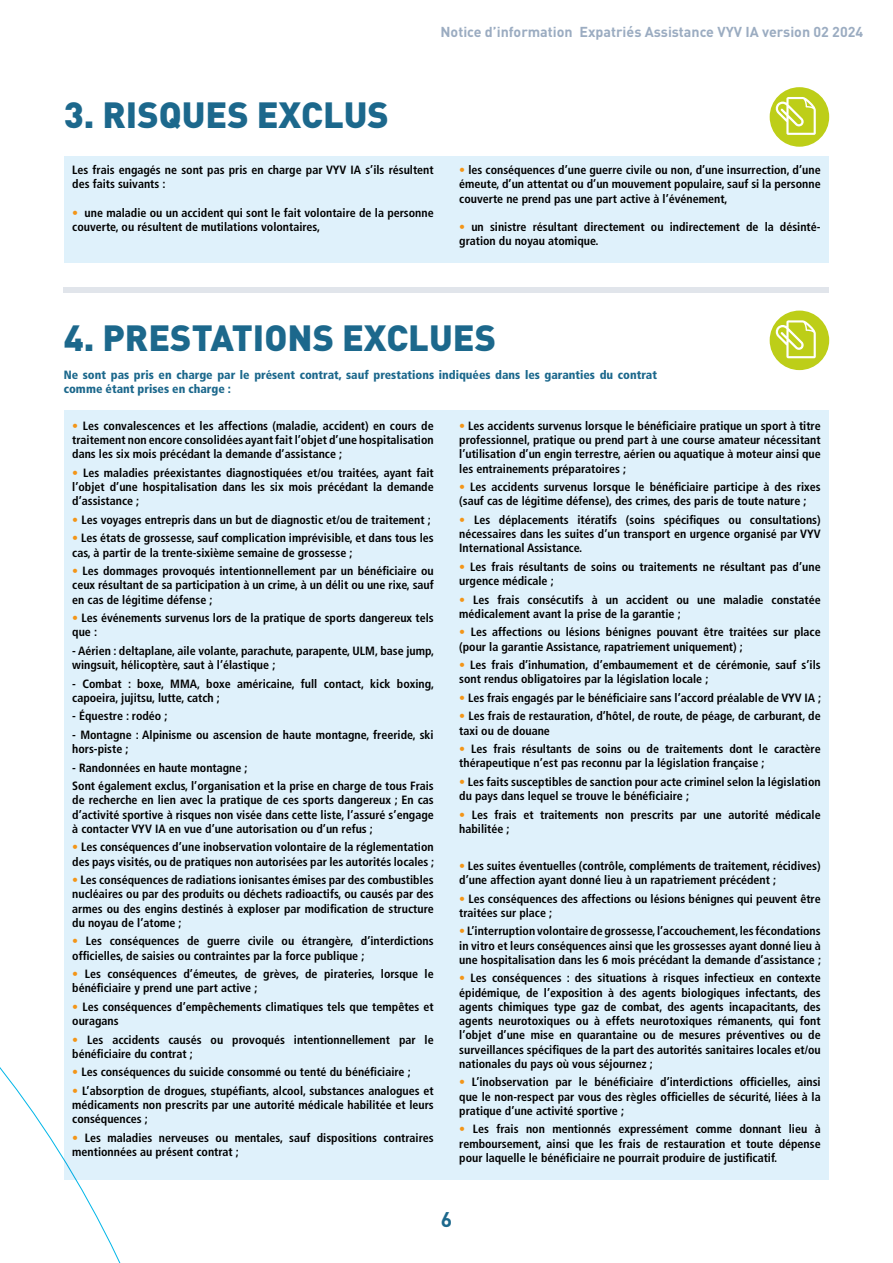
<style>
.page{position:relative;width:893px;height:1263px;background:#fff}
.page>*{position:absolute;margin:0;border:0;box-sizing:border-box;transform-origin:0 0}
.t1{font:900 36px "DIN";color:#1c688c}
.t2{font:700 21px "DIN";color:#1c688c}
.t3{font:700 14.25px "DIN";color:#9bacc1}
.t4{font:700 condensed 12px/14.2px "Frutiger LT Std";color:#000}
.t5{font:900 condensed 12px/14.2px "Frutiger LT Std";color:#1c688c}
.s1{font-weight:300;color:#f39517}
.s2{color:#f39517}
</style>
<div class="page">
<div style="left:64px;top:287px;width:765px;height:5px;background:#e1e5eb"></div>
<div style="left:64px;top:156px;width:765px;height:107px;background:#dff1fb"></div>
<div style="left:64px;top:410px;width:765px;height:770px;background:#dff1fb"></div>
<div style="left:770px;top:87px;width:59px;height:60px;background:#bdce18;border-radius:50%"></div>
<svg style="left:775px;top:97px;width:41px;height:38px"></svg>
<div style="left:770px;top:311px;width:59px;height:59px;background:#bdce18;border-radius:50%"></div>
<svg style="left:775px;top:320px;width:41px;height:38px"></svg>
<p class="t3" style="left:440px;top:23px;width:424px">Notice d’information Expatriés Assistance VYV IA version 02 2024</p>
<h1 class="t1" style="left:64px;top:91px;width:327px">3. RISQUES EXCLUS</h1>
<p class="t4" style="left:72px;top:163px;width:363px">Les frais engagés ne sont pas pris en charge par VYV IA s’ils résultent des faits suivants :</p>
<p class="t4" style="left:72px;top:206px;width:363px"><span class="s1">•</span> une maladie ou un accident qui sont le fait volontaire de la personne couverte, ou résultent de mutilations volontaires,</p>
<p class="t4" style="left:459px;top:163px;width:363px;text-align:justify"><span class="s1">•</span> les conséquences d’une guerre civile ou non, d’une insurrection, d’une émeute, d’un attentat ou d’un mouvement populaire, sauf si la personne couverte ne prend pas une part active à l’événement,</p>
<p class="t4" style="left:459px;top:220px;width:363px"><span class="s1">•</span> un sinistre résultant directement ou indirectement de la désinté&shy;gration du noyau atomique.</p>
<h1 class="t1" style="left:64px;top:314px;width:434px">4. PRESTATIONS EXCLUES</h1>
<p class="t5" style="left:64px;top:368px;width:595px">Ne sont pas pris en charge par le présent contrat, sauf prestations indiquées dans les garanties du contrat comme étant prises en charge :</p>
<p class="t4" style="left:72px;top:419px;width:363px;text-align:justify"><span class="s2">•</span> Les convalescences et les affections (maladie, accident) en cours de traitement non encore consolidées ayant fait l’objet d’une hospitalisation dans les six mois précédant la demande d’assistance ;</p>
<p class="t4" style="left:72px;top:466px;width:363px;text-align:justify"><span class="s2">•</span> Les maladies préexistantes diagnostiquées et/ou traitées, ayant fait l’objet d’une hospitalisation dans les six mois précédant la demande d’assistance ;</p>
<p class="t4" style="left:72px;top:513px;width:360px"><span class="s2">•</span> Les voyages entrepris dans un but de diagnostic et/ou de traitement ;</p>
<p class="t4" style="left:72px;top:531px;width:363px"><span class="s2">•</span> Les états de grossesse, sauf complication imprévisible, et dans tous les cas, à partir de la trente-sixième semaine de grossesse ;</p>
<p class="t4" style="left:72px;top:564px;width:363px;text-align:justify"><span class="s2">•</span> Les dommages provoqués intentionnellement par un bénéficiaire ou ceux résultant de sa participation à un crime, à un délit ou une rixe, sauf en cas de légitime défense ;</p>
<p class="t4" style="left:72px;top:611px;width:363px"><span class="s2">•</span> Les événements survenus lors de la pratique de sports dangereux tels que :</p>
<p class="t4" style="left:72px;top:644px;width:363px">- Aérien : deltaplane, aile volante, parachute, parapente, ULM, base jump, wingsuit, hélicoptère, saut à l’élastique ;</p>
<p class="t4" style="left:72px;top:676px;width:363px">- Combat : boxe, MMA, boxe américaine, full contact, kick boxing, capoeira, jujitsu, lutte, catch ;</p>
<p class="t4" style="left:72px;top:709px;width:97px">- Équestre : rodéo ;</p>
<p class="t4" style="left:72px;top:728px;width:363px">- Montagne : Alpinisme ou ascension de haute montagne, freeride, ski hors-piste ;</p>
<p class="t4" style="left:72px;top:758px;width:363px;line-height:18.5px">- Randonnées en haute montagne ;<br>Sont également exclus, l’organisation et la prise en charge de tous Frais</p>
<p class="t4" style="left:72px;top:793px;width:363px;text-align:justify">de recherche en lien avec la pratique de ces sports dangereux ; En cas d’activité sportive à risques non visée dans cette liste, l’assuré s’engage à contacter VYV IA en vue d’une autorisation ou d’un refus ;</p>
<p class="t4" style="left:72px;top:840px;width:363px"><span class="s2">•</span> Les conséquences d’une inobservation volontaire de la réglementation des pays visités, ou de pratiques non autorisées par les autorités locales ;</p>
<p class="t4" style="left:72px;top:873px;width:363px;text-align:justify"><span class="s2">•</span> Les conséquences de radiations ionisantes émises par des combustibles nucléaires ou par des produits ou déchets radioactifs, ou causés par des armes ou des engins destinés à exploser par modification de structure du noyau de l’atome ;</p>
<p class="t4" style="left:72px;top:934px;width:363px"><span class="s2">•</span> Les conséquences de guerre civile ou étrangère, d’interdictions officielles, de saisies ou contraintes par la force publique ;</p>
<p class="t4" style="left:72px;top:967px;width:363px"><span class="s2">•</span> Les conséquences d’émeutes, de grèves, de pirateries, lorsque le bénéficiaire y prend une part active ;</p>
<p class="t4" style="left:72px;top:1000px;width:363px"><span class="s2">•</span> Les conséquences d’empêchements climatiques tels que tempêtes et ouragans</p>
<p class="t4" style="left:72px;top:1032px;width:363px"><span class="s2">•</span> Les accidents causés ou provoqués intentionnellement par le bénéficiaire du contrat ;</p>
<p class="t4" style="left:72px;top:1065px;width:340px"><span class="s2">•</span> Les conséquences du suicide consommé ou tenté du bénéficiaire ;</p>
<p class="t4" style="left:72px;top:1084px;width:363px;text-align:justify"><span class="s2">•</span> L’absorption de drogues, stupéfiants, alcool, substances analogues et médicaments non prescrits par une autorité médicale habilitée et leurs conséquences ;</p>
<p class="t4" style="left:72px;top:1131px;width:363px"><span class="s2">•</span> Les maladies nerveuses ou mentales, sauf dispositions contraires mentionnées au présent contrat ;</p>
<p class="t4" style="left:459px;top:419px;width:363px;text-align:justify"><span class="s2">•</span> Les accidents survenus lorsque le bénéficiaire pratique un sport à titre professionnel, pratique ou prend part à une course amateur nécessitant l’utilisation d’un engin terrestre, aérien ou aquatique à moteur ainsi que les entrainements préparatoires ;</p>
<p class="t4" style="left:459px;top:480px;width:363px"><span class="s2">•</span> Les accidents survenus lorsque le bénéficiaire participe à des rixes (sauf cas de légitime défense), des crimes, des paris de toute nature ;</p>
<p class="t4" style="left:459px;top:513px;width:363px;text-align:justify"><span class="s2">•</span> Les déplacements itératifs (soins spécifiques ou consultations) nécessaires dans les suites d’un transport en urgence organisé par VYV International Assistance.</p>
<p class="t4" style="left:459px;top:560px;width:363px"><span class="s2">•</span> Les frais résultants de soins ou traitements ne résultant pas d’une urgence médicale ;</p>
<p class="t4" style="left:459px;top:592px;width:363px"><span class="s2">•</span> Les frais consécutifs à un accident ou une maladie constatée médicalement avant la prise de la garantie ;</p>
<p class="t4" style="left:459px;top:625px;width:363px"><span class="s2">•</span> Les affections ou lésions bénignes pouvant être traitées sur place (pour la garantie Assistance, rapatriement uniquement) ;</p>
<p class="t4" style="left:459px;top:658px;width:363px"><span class="s2">•</span> Les frais d’inhumation, d’embaumement et de cérémonie, sauf s’ils sont rendus obligatoires par la législation locale ;</p>
<p class="t4" style="left:459px;top:690px;width:363px"><span class="s2">•</span> Les frais engagés par le bénéficiaire sans l’accord préalable de VYV IA ;</p>
<p class="t4" style="left:459px;top:709px;width:363px"><span class="s2">•</span> Les frais de restauration, d’hôtel, de route, de péage, de carburant, de taxi ou de douane</p>
<p class="t4" style="left:459px;top:742px;width:363px"><span class="s2">•</span> Les frais résultants de soins ou de traitements dont le caractère thérapeutique n’est pas reconnu par la législation française ;</p>
<p class="t4" style="left:459px;top:774px;width:363px"><span class="s2">•</span> Les faits susceptibles de sanction pour acte criminel selon la législation du pays dans lequel se trouve le bénéficiaire ;</p>
<p class="t4" style="left:459px;top:807px;width:363px"><span class="s2">•</span> Les frais et traitements non prescrits par une autorité médicale habilitée ;</p>
<p class="t4" style="left:459px;top:858px;width:363px"><span class="s2">•</span> Les suites éventuelles (contrôle, compléments de traitement, récidives) d’une affection ayant donné lieu à un rapatriement précédent ;</p>
<p class="t4" style="left:459px;top:891px;width:363px"><span class="s2">•</span> Les conséquences des affections ou lésions bénignes qui peuvent être traitées sur place ;</p>
<p class="t4" style="left:459px;top:924px;width:363px;text-align:justify"><span class="s2">•</span> L’interruption volontaire de grossesse, l’accouchement, les fécondations in vitro et leurs conséquences ainsi que les grossesses ayant donné lieu à une hospitalisation dans les 6 mois précédant la demande d’assistance ;</p>
<p class="t4" style="left:459px;top:971px;width:363px;text-align:justify"><span class="s2">•</span> Les conséquences : des situations à risques infectieux en contexte épidémique, de l’exposition à des agents biologiques infectants, des agents chimiques type gaz de combat, des agents incapacitants, des agents neurotoxiques ou à effets neurotoxiques rémanents, qui font l’objet d’une mise en quarantaine ou de mesures préventives ou de surveillances spécifiques de la part des autorités sanitaires locales et/ou nationales du pays où vous séjournez ;</p>
<p class="t4" style="left:459px;top:1075px;width:363px;text-align:justify"><span class="s2">•</span> L’inobservation par le bénéficiaire d’interdictions officielles, ainsi que le non-respect par vous des règles officielles de sécurité, liées à la pratique d’une activité sportive ;</p>
<p class="t4" style="left:459px;top:1122px;width:363px;text-align:justify"><span class="s2">•</span> Les frais non mentionnés expressément comme donnant lieu à remboursement, ainsi que les frais de restauration et toute dépense pour laquelle le bénéficiaire ne pourrait produire de justificatif.</p>
<h2 class="t2" style="left:441px;top:1206px;width:13px">6</h2>
</div>
